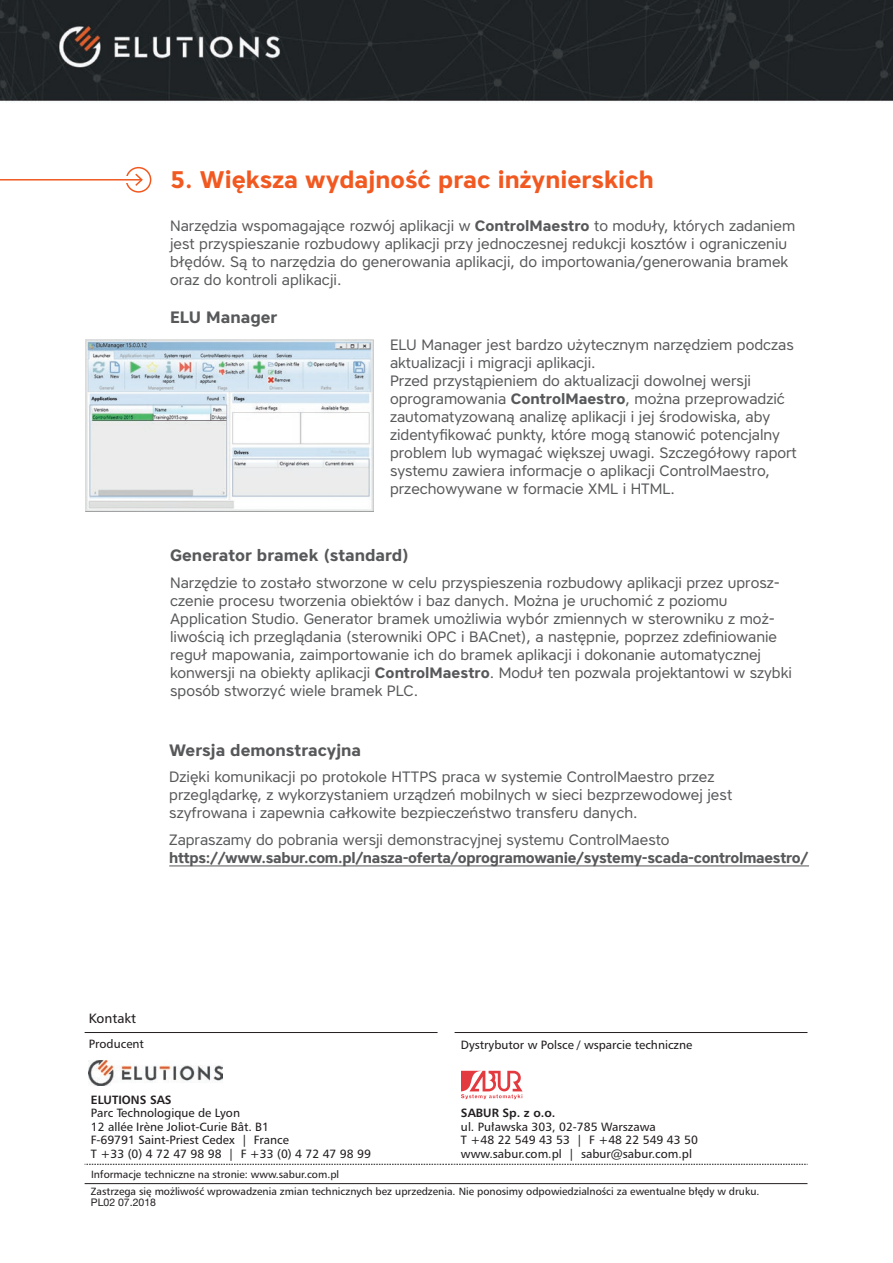
<style>
.page{position:relative;width:893px;height:1263px;background:#fff}
.page>*{position:absolute;margin:0;border:0;box-sizing:border-box;transform-origin:0 0}
.t1{font:700 24px "Core Sans A65";color:#f15921}
.t2{font:700 16.5px "Core Sans A65";color:#57585a}
.t3{font:15px/18px "Core Sans A45";color:#57585a}
.t4{font:700 15px "Core Sans A65";letter-spacing:-.02em;color:#57585a}
.t5{font:13.5px "Humnst 777 EU";color:#231f20}
.t6{font:12px/13.5px "Humnst 777 EU";color:#231f20}
.t7{font:700 12px "Humnst 777 EU";color:#231f20}
.t8{font:10.5px/17.1px "Humnst 777 EU";color:#231f20}
.t9{font:10.5px "Helvetica Neue LT Pro";color:#231f20}
.s1{font-family:"Core Sans A65";font-weight:700}
</style>
<div class="page">
<img style="left:0;top:0;width:893px;height:512px">
<div style="left:126px;top:167px;width:25px;height:26px;border:2px solid #f15921;border-radius:50%"></div>
<div style="left:121px;top:176px;width:10px;height:7px;background:#fff"></div>
<hr style="left:0;top:179px;width:142px;height:2px;background:#f15921">
<svg style="left:134px;top:172px;width:10px;height:15px"></svg>
<img style="left:85px;top:339px;width:288px;height:173px">
<hr style="left:85px;top:1032px;width:353px;height:1px;background:#231f20">
<hr style="left:455px;top:1032px;width:352px;height:1px;background:#231f20">
<svg style="left:85px;top:1164px;width:723px;height:1px"></svg>
<hr style="left:85px;top:1183px;width:722px;height:1px;background:#231f20">
<svg style="left:461px;top:1071px;width:61px;height:28px"></svg>
<img style="left:89px;top:1060px;width:134px;height:25px">
<hr style="left:169px;top:866px;width:640px;height:1px;background:#57585a">
<h1 class="t1" style="left:170px;top:163px;width:485px">5. Większa wydajność prac inżynierskich</h1>
<p class="t3" style="left:170px;top:217px;width:627px">Narzędzia wspomagające rozwój aplikacji w <span class="s1">ControlMaestro</span> to moduły, których zadaniem jest przyspieszanie rozbudowy aplikacji przy jednoczesnej redukcji kosztów i ograniczeniu błędów. Są to narzędzia do generowania aplikacji, do importowania/generowania bramek oraz do kontroli aplikacji.</p>
<p class="t2" style="left:170px;top:306px;width:109px">ELU Manager</p>
<p class="t3" style="left:390px;top:335px;width:408px">ELU Manager jest bardzo użytecznym narzędziem podczas aktualizacji i migracji aplikacji.<br>Przed przystąpieniem do aktualizacji dowolnej wersji oprogramowania <span class="s1">ControlMaestro</span>, można przeprowadzić zautomatyzowaną analizę aplikacji i jej środowiska, aby zidentyfikować punkty, które mogą stanowić potencjalny problem lub wymagać większej uwagi. Szczegółowy raport systemu zawiera informacje o aplikacji ControlMaestro, przechowywane w formacie XML i HTML.</p>
<p class="t2" style="left:170px;top:545px;width:240px">Generator bramek (standard)</p>
<p class="t3" style="left:170px;top:573px;width:623px">Narzędzie to zostało stworzone w celu przyspieszenia rozbudowy aplikacji przez uprosz&shy;czenie procesu tworzenia obiektów i baz danych. Można je uruchomić z poziomu Application Studio. Generator bramek umożliwia wybór zmiennych w sterowniku z moż&shy;liwością ich przeglądania (sterowniki OPC i BACnet), a następnie, poprzez zdefiniowanie reguł mapowania, zaimportowanie ich do bramek aplikacji i dokonanie automatycznej konwersji na obiekty aplikacji <span class="s1">ControlMaestro</span>. Moduł ten pozwala projektantowi w szybki sposób stworzyć wiele bramek PLC.</p>
<p class="t2" style="left:169px;top:739px;width:193px">Wersja demonstracyjna</p>
<p class="t3" style="left:169px;top:768px;width:564px">Dzięki komunikacji po protokole HTTPS praca w systemie ControlMaestro przez przeglądarkę, z wykorzystaniem urządzeń mobilnych w sieci bezprzewodowej jest szyfrowana i zapewnia całkowite bezpieczeństwo transferu danych.</p>
<p class="t3" style="left:169px;top:830px;width:502px">Zapraszamy do pobrania wersji demonstracyjnej systemu ControlMaesto</p>
<p class="t4" style="left:169px;top:848px;width:641px">https://www.sabur.com.pl/nasza-oferta/oprogramowanie/systemy-scada-controlmaestro/</p>
<p class="t5" style="left:89px;top:1009px;width:49px">Kontakt</p>
<p class="t6" style="left:89px;top:1037px;width:57px">Producent</p>
<p class="t6" style="left:461px;top:1037px;width:233px">Dystrybutor w Polsce / wsparcie techniczne</p>
<p class="t7" style="left:91px;top:1092px;width:82px">ELUTIONS SAS</p>
<p class="t6" style="left:91px;top:1106px;width:281px">Parc Technologique de Lyon<br>12 allée Irène Joliot-Curie Bât. B1<br>F-69791 Saint-Priest Cedex | France<br>T +33 (0) 4 72 47 98 98 | F +33 (0) 4 72 47 98 99</p>
<p class="t7" style="left:461px;top:1105px;width:96px">SABUR Sp. z o.o.</p>
<p class="t6" style="left:461px;top:1120px;width:238px">ul. Puławska 303, 02-785 Warszawa<br>T +48 22 549 43 53 | F +48 22 549 43 50 www.sabur.com.pl | sabur@sabur.com.pl</p>
<p class="t8" style="left:91px;top:1165px;width:670px">Informacje techniczne na stronie: www.sabur.com.pl<br>Zastrzega się możliwość wprowadzenia zmian technicznych bez uprzedzenia. Nie ponosimy odpowiedzialności za ewentualne błędy w druku.</p>
<p class="t9" style="left:91px;top:1196px;width:67px">PL02 07.2018</p>
</div>
